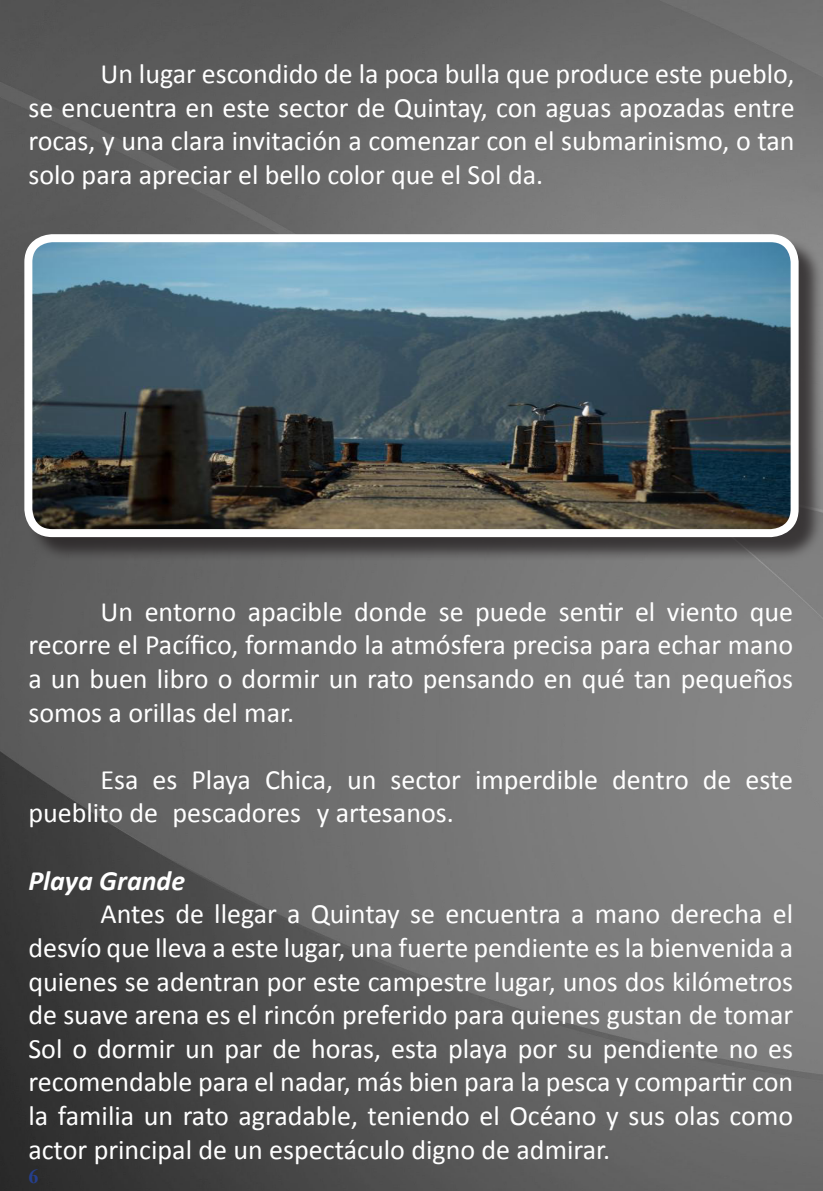
<style>
.page{position:relative;width:823px;height:1191px;background:#fff}
.page>*{position:absolute;margin:0;border:0;box-sizing:border-box;transform-origin:0 0}
.t1{font:28px/33.6px "Calibri";color:#fff;text-align:justify}
.t2{font:italic 700 28px "Calibri";color:#fff}
.t3{font:700 20px "Times New Roman";color:#253f8e}
</style>
<div class="page">
<img style="left:0;top:0;width:822px;height:1191px">
<div style="left:27px;top:237px;width:795px;height:325px;background:#231f20;opacity:.75"></div>
<img style="left:28px;top:238px;width:766px;height:295px">
<div style="left:24px;top:234px;width:774px;height:303px;border:8px solid #fff;border-radius:24px"></div>
<p class="t1" style="left:28px;top:56px;width:767px;text-indent:72px">Un lugar escondido de la poca bulla que produce este pueblo, se encuentra en este sector de Quintay, con aguas apozadas entre rocas, y una clara invitación a comenzar con el submarinismo, o tan solo para apreciar el bello color que el Sol da.</p>
<p class="t1" style="left:28px;top:594px;width:765px;text-indent:72px">Un entorno apacible donde se puede sentir el viento que recorre el Pacífico, formando la atmósfera precisa para echar mano a un buen libro o dormir un rato pensando en qué tan pequeños somos a orillas del mar.</p>
<p class="t1" style="left:28px;top:762px;width:765px;text-indent:72px">Esa es Playa Chica, un sector imperdible dentro de este pueblito de pescadores y artesanos.</p>
<p class="t2" style="left:28px;top:860px;width:158px">Playa Grande</p>
<p class="t1" style="left:28px;top:896px;width:766px;text-indent:72px">Antes de llegar a Quintay se encuentra a mano derecha el desvío que lleva a este lugar, una fuerte pendiente es la bienvenida a quienes se adentran por este campestre lugar, unos dos kilómetros de suave arena es el rincón preferido para quienes gustan de tomar Sol o dormir un par de horas, esta playa por su pendiente no es recomendable para el nadar, más bien para la pesca y compartir con la familia un rato agradable, teniendo el Océano y sus olas como actor principal de un espectáculo digno de admirar.</p>
<p class="t3" style="left:28px;top:1162px;width:11px">6</p>
</div>
